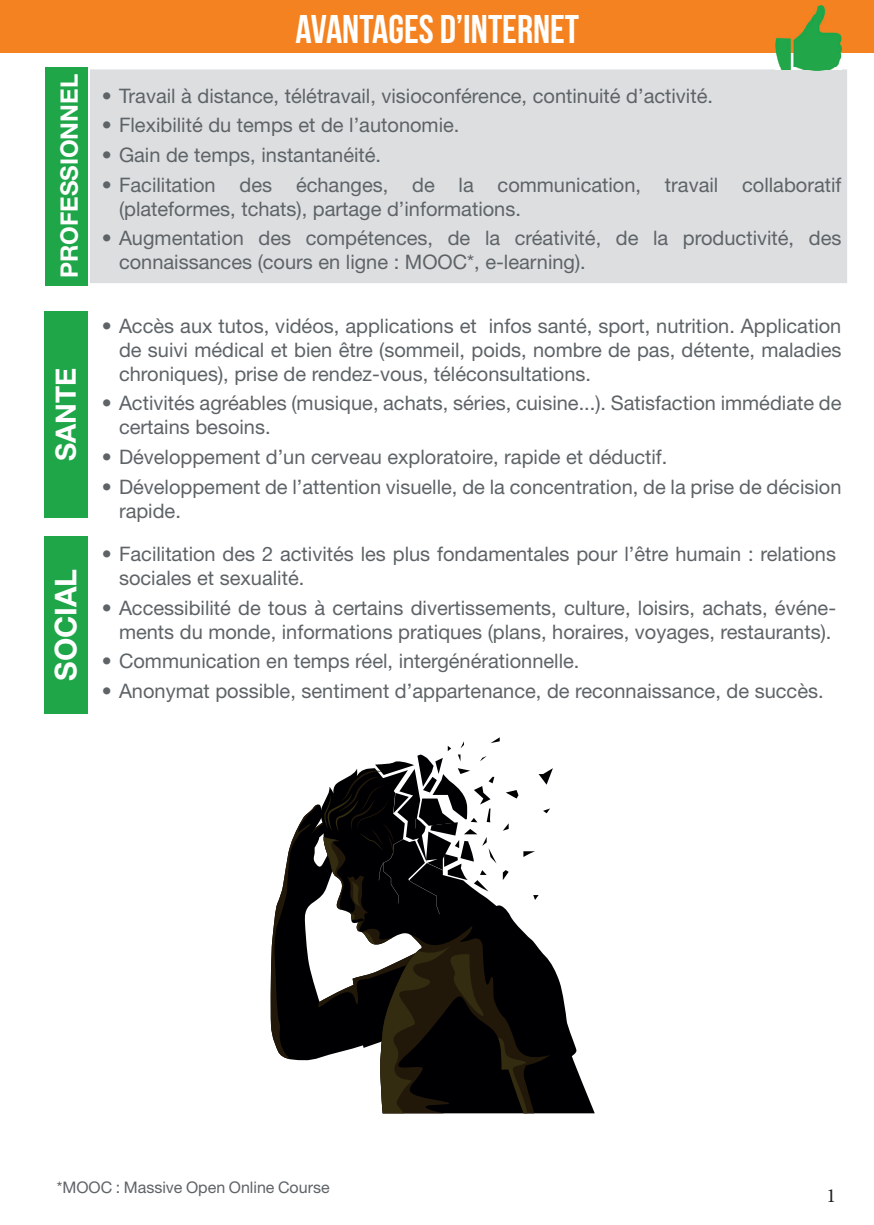
<style>
.page{position:relative;width:874px;height:1225px;background:#fff}
.page>*{position:absolute;margin:0;border:0;box-sizing:border-box;transform-origin:0 0}
.t1{font:700 40px "Bebas Neue";color:#fff}
.t2{font:700 30px "Helvetica Neue LT Std";color:#fff}
.t3{font:700 28px "Helvetica Neue LT Std";color:#fff}
.t4{font:700 24px "Helvetica Neue LT Std";color:#fff}
.t5{font:20px/24px "Helvetica Neue LT Std";color:#5e6367}
.t6{font:20px "Minion Pro";color:#231f20}
.t7{font:16px "Helvetica Neue LT Std";color:#5e6367}
</style>
<div class="page">
<div style="left:90px;top:69px;width:757px;height:214px;background:#dcdedf"></div>
<div style="left:0;top:0;width:872px;height:52px;background:#f58220"></div>
<div style="left:46px;top:67px;width:42px;height:218px;background:#1fa649"></div>
<div style="left:44px;top:311px;width:44px;height:207px;background:#1fa649"></div>
<div style="left:44px;top:536px;width:44px;height:177px;background:#1fa649"></div>
<hr style="left:873px;top:0;width:1px;height:52px;background:#f58220">
<img style="left:775px;top:5px;width:66px;height:69px">
<svg style="left:550px;top:768px;width:44px;height:345px"></svg>
<svg style="left:380px;top:1061px;width:155px;height:52px;background:#100c07"></svg>
<svg style="left:270px;top:737px;width:282px;height:324px"></svg>
<p class="t4" style="left:54px;top:278px;width:206px;rotate:-90deg">PROFESSIONNEL</p>
<h3 class="t3" style="left:49px;top:461px;width:95px;rotate:-90deg">SANTE</h3>
<h2 class="t2" style="left:47px;top:681px;width:114px;rotate:-90deg">SOCIAL</h2>
<h1 class="t1" style="left:295px;top:7px;width:285px">AVANTAGES D’INTERNET</h1>
<p class="t5" style="left:102px;top:83px;width:612px">• Travail à distance, télétravail, visioconférence, continuité d’activité.</p>
<p class="t5" style="left:102px;top:113px;width:359px">• Flexibilité du temps et de l’autonomie.</p>
<p class="t5" style="left:102px;top:143px;width:280px">• Gain de temps, instantanéité.</p>
<p class="t5" style="left:119px;top:172px;width:723px;text-indent:-17px">• Facilitation des échanges, de la communication, travail collaboratif (plateformes, tchats), partage d’informations.</p>
<p class="t5" style="left:119px;top:226px;width:723px;text-indent:-17px">• Augmentation des compétences, de la créativité, de la productivité, des connaissances (cours en ligne : MOOC*, e-learning).</p>
<p class="t5" style="left:119px;top:313px;width:723px;text-align:justify;text-indent:-17px">• Accès aux tutos, vidéos, applications et infos santé, sport, nutrition. Application de suivi médical et bien être (sommeil, poids, nombre de pas, détente, maladies chroniques), prise de rendez-vous, téléconsultations.</p>
<p class="t5" style="left:119px;top:391px;width:723px;text-indent:-17px">• Activités agréables (musique, achats, séries, cuisine...). Satisfaction immédiate de certains besoins.</p>
<p class="t5" style="left:102px;top:444px;width:566px">• Développement d’un cerveau exploratoire, rapide et déductif.</p>
<p class="t5" style="left:119px;top:474px;width:723px;text-indent:-17px">• Développement de l’attention visuelle, de la concentration, de la prise de décision rapide.</p>
<p class="t5" style="left:119px;top:542px;width:718px;text-indent:-17px">• Facilitation des 2 activités les plus fondamentales pour l’être humain : relations sociales et sexualité.</p>
<p class="t5" style="left:102px;top:595px;width:735px;text-align:right">• Accessibilité de tous à certains divertissements, culture, loisirs, achats, événe&shy;ments du monde, informations pratiques (plans, horaires, voyages, restaurants).</p>
<p class="t5" style="left:102px;top:649px;width:478px">• Communication en temps réel, intergénérationnelle.</p>
<p class="t5" style="left:102px;top:678px;width:722px">• Anonymat possible, sentiment d’appartenance, de reconnaissance, de succès.</p>
<p class="t7" style="left:57px;top:1177px;width:274px">*MOOC : Massive Open Online Course</p>
<p class="t6" style="left:826px;top:1182px;width:11px">1</p>
</div>
